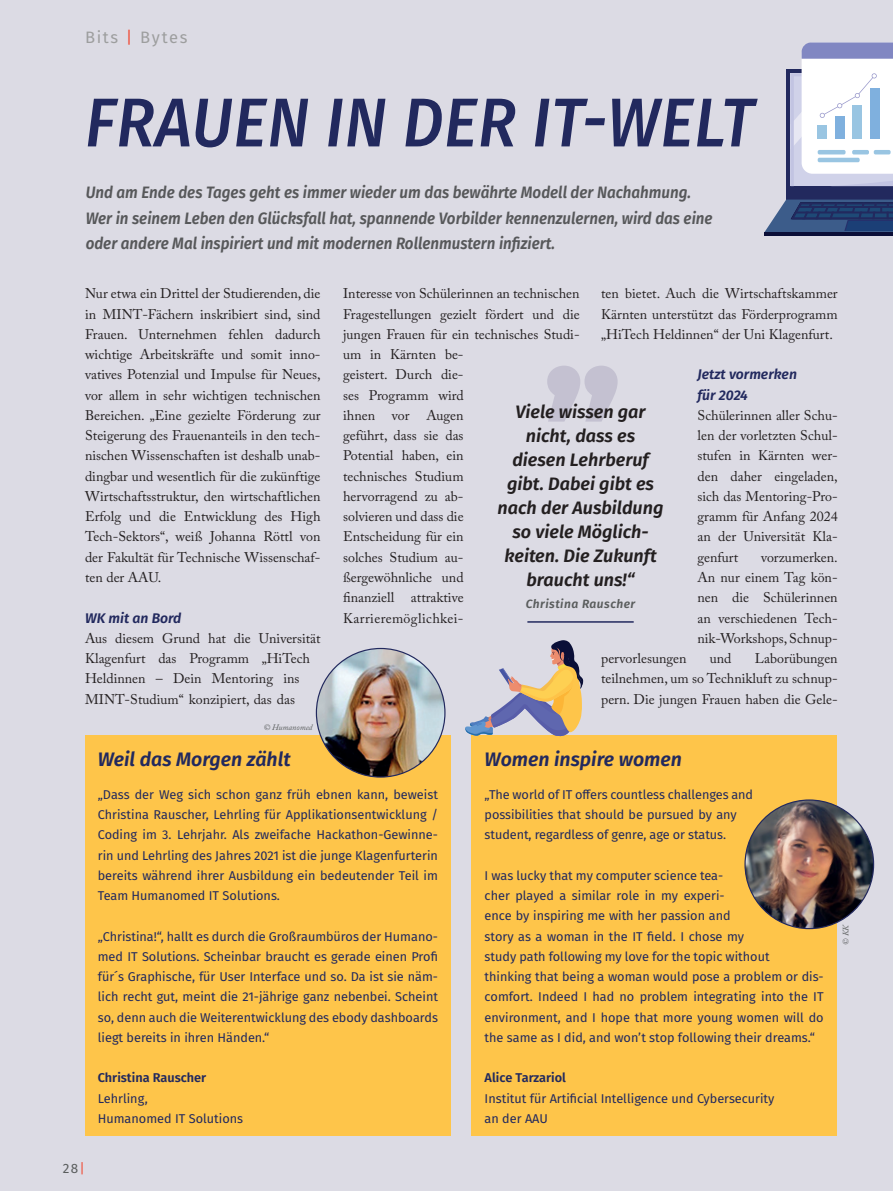
<style>
.page{position:relative;width:893px;height:1191px;background:#dcdbe4}
.page>*{position:absolute;margin:0;border:0;box-sizing:border-box;transform-origin:0 0}
.t1{font:italic 500 69px "Fira Sans";letter-spacing:.01em;color:#22295e;scale:.92 1}
.t2{font:italic 600 19.5px "Fira Sans";color:#22295e}
.t3{font:italic 600 18px/24px "Fira Sans";color:#231f20;text-align:center}
.t4{font:italic 600 16.5px/25.5px "Fira Sans";color:#57585a;scale:.92 1}
.t5{font:16.5px "Fira Sans";letter-spacing:.1em;color:#9d9e9e}
.t6{font:13.95px/20.2px "Adobe Caslon Pro";color:#231f20;text-align:justify}
.t7{font:italic 600 13.95px/20.2px "Fira Sans";color:#22295e}
.t8{font:13.5px "Fira Sans";color:#5a5d5d}
.t9{font:12.75px/20.2px "Fira Sans";color:#22295e}
.t10{font:600 12.75px "Fira Sans";color:#22295e}
.t11{font:italic 600 12px "Fira Sans";letter-spacing:.04em;color:#5a5d5d}
.t12{font:italic 8.25px "Adobe Caslon Pro";color:#5a5d5d}
.s1{color:#f0523d}
</style>
<div class="page">
<div style="left:472px;top:735px;width:365px;height:400px;background:#fec54a"></div>
<div style="left:85px;top:735px;width:366px;height:400px;background:#fec54a"></div>
<img style="left:745px;top:800px;width:129px;height:128px;border-radius:64px">
<img style="left:316px;top:648px;width:129px;height:129px;border-radius:64px">
<svg style="left:547px;top:366px;width:71px;height:55px"></svg>
<hr style="left:527px;top:621px;width:107px;height:1px;background:#22295e">
<svg style="left:465px;top:640px;width:119px;height:97px"></svg>
<div style="left:786px;top:69px;width:107px;height:130px;background:#22295e"></div>
<hr style="left:764px;top:232px;width:129px;height:3px;background:#0b0e37">
<svg style="left:764px;top:199px;width:129px;height:33px;background:#3a5380"></svg>
<svg style="left:791px;top:42px;width:102px;height:144px;background:#dee3f0"></svg>
<hr style="left:818px;top:150px;width:27px;height:4px;background:#99c5e2;border-radius:2px">
<hr style="left:818px;top:158px;width:42px;height:4px;background:#99c5e2;border-radius:2px">
<hr style="left:852px;top:150px;width:17px;height:4px;background:#99c5e2;border-radius:2px">
<hr style="left:874px;top:150px;width:17px;height:4px;background:#99c5e2;border-radius:2px">
<p class="t5" style="left:85px;top:25px;width:104px">Bits <span class="s1">|</span> Bytes</p>
<h1 class="t1" style="left:85px;top:67px;width:729px">FRAUEN IN DER IT-WELT</h1>
<p class="t4" style="left:86px;top:179px;width:683px">Und am Ende des Tages geht es immer wieder um das bewährte Modell der Nachahmung.<br>Wer in seinem Leben den Glücksfall hat, spannende Vorbilder kennenzulernen, wird das eine oder andere Mal inspiriert und mit modernen Rollenmustern infiziert.</p>
<p class="t6" style="left:85px;top:283px;width:237px">Nur etwa ein Drittel der Studierenden, die in MINT-Fächern inskribiert sind, sind Frauen. Unternehmen fehlen dadurch wichtige Arbeitskräfte und somit inno&shy;vatives Potenzial und Impulse für Neues, vor allem in sehr wichtigen technischen Bereichen. „Eine gezielte Förderung zur Steigerung des Frauenanteils in den tech&shy;nischen Wissenschaften ist deshalb unab&shy;dingbar und wesentlich für die zukünftige Wirtschaftsstruktur, den wirtschaftlichen Erfolg und die Entwicklung des High Tech-Sektors“, weiß Johanna Röttl von der Fakultät für Technische Wissenschaf&shy;ten der AAU.</p>
<p class="t7" style="left:85px;top:606px;width:98px">WK mit an Bord</p>
<p class="t6" style="left:85px;top:628px;width:237px;text-align:left">Aus diesem Grund hat die Universität Klagenfurt das Programm „HiTech Heldinnen – Dein Mentoring ins MINT-Studium“ konzipiert, das das</p>
<p class="t12" style="left:264px;top:722px;width:50px">© Humanomed</p>
<p class="t6" style="left:343px;top:283px;width:238px;text-align:left">Interesse von Schülerinnen an technischen<br>Fragestellungen gezielt fördert und die jungen Frauen für ein technisches Studi&shy;um in Kärnten be-<br>geistert. Durch die-<br>ses Programm wird<br>ihnen vor Augen<br>geführt, dass sie das<br>Potential haben, ein<br>technisches Studium<br>hervorragend zu ab-<br>solvieren und dass die<br>Entscheidung für ein<br>solches Studium au-<br>ßergewöhnliche und<br>finanziell attraktive<br>Karrieremöglichkei-</p>
<p class="t6" style="left:601px;top:283px;width:238px">ten bietet. Auch die Wirtschaftskammer Kärnten unterstützt das Förderprogramm „HiTech Heldinnen“ der Uni Klagenfurt.</p>
<p class="t7" style="left:697px;top:363px;width:101px">Jetzt vormerken für 2024</p>
<p class="t6" style="left:697px;top:405px;width:142px">Schülerinnen aller Schu&shy;len der vorletzten Schul&shy;stufen in Kärnten wer&shy;den daher eingeladen, sich das Mentoring-Pro&shy;gramm für Anfang 2024 an der Universität Kla&shy;genfurt</p>
<p class="t3" style="left:498px;top:398px;width:167px">Viele wissen gar nicht, dass es diesen Lehrberuf gibt. Dabei gibt es nach der Ausbildung so viele Möglich&shy;keiten. Die Zukunft braucht uns!“</p>
<p class="t11" style="left:526px;top:594px;width:111px">Christina Rauscher</p>
<p class="t6" style="left:697px;top:547px;width:142px;text-indent:64px">vorzumerken.<br>An nur einem Tag kön&shy;nen die Schülerinnen an verschiedenen Tech&shy;nik-Workshops, Schnup-</p>
<p class="t6" style="left:601px;top:648px;width:87px">pervorlesungen</p>
<p class="t6" style="left:710px;top:648px;width:23px">und</p>
<p class="t6" style="left:601px;top:648px;width:238px;text-indent:154px">Laborübungen teilnehmen, um so Technikluft zu schnup&shy;pern. Die jungen Frauen haben die Gele-</p>
<h2 class="t2" style="left:98px;top:743px;width:194px">Weil das Morgen zählt</h2>
<p class="t9" style="left:98px;top:784px;width:342px;text-align:justify">„Dass der Weg sich schon ganz früh ebnen kann, beweist Christina Rauscher, Lehrling für Applikationsentwicklung / Coding im 3. Lehrjahr. Als zweifache Hackathon-Gewinne&shy;rin und Lehrling des Jahres 2021 ist die junge Klagenfurterin bereits während ihrer Ausbildung ein bedeutender Teil im Team Humanomed IT Solutions.</p>
<p class="t9" style="left:98px;top:925px;width:342px;text-align:justify">„Christina!“, hallt es durch die Großraumbüros der Humano&shy;med IT Solutions. Scheinbar braucht es gerade einen Profi für´s Graphische, für User Interface und so. Da ist sie näm&shy;lich recht gut, meint die 21-jährige ganz nebenbei. Scheint so, denn auch die Weiterentwicklung des ebody dashboards liegt bereits in ihren Händen.“</p>
<p class="t10" style="left:98px;top:1067px;width:110px">Christina Rauscher</p>
<p class="t9" style="left:98px;top:1087px;width:147px">Lehrling,<br>Humanomed IT Solutions</p>
<p class="t8" style="left:63px;top:1157px;width:24px">28<span class="s1">|</span></p>
<h2 class="t2" style="left:485px;top:743px;width:199px">Women inspire women</h2>
<p class="t9" style="left:485px;top:784px;width:270px">„The world of IT offers countless challenges and possibilities that should be pursued by any student, regardless of genre, age or status.</p>
<p class="t9" style="left:485px;top:865px;width:340px">I was lucky that my computer science tea-<br>cher played a similar role in my experi-<br>ence by inspiring me with her passion and<br>story as a woman in the IT field. I chose my<br>study path following my love for the topic without<br>thinking that being a woman would pose a problem or dis&shy;comfort. Indeed I had no problem integrating into the IT environment, and I hope that more young women will do the same as I did, and won’t stop following their dreams.“</p>
<p class="t10" style="left:485px;top:1067px;width:83px">Alice Tarzariol</p>
<p class="t9" style="left:485px;top:1087px;width:291px">Institut für Artificial Intelligence und Cybersecurity an der AAU</p>
<p class="t12" style="left:841px;top:944px;width:22px;rotate:-90deg">© KK</p>
</div>
